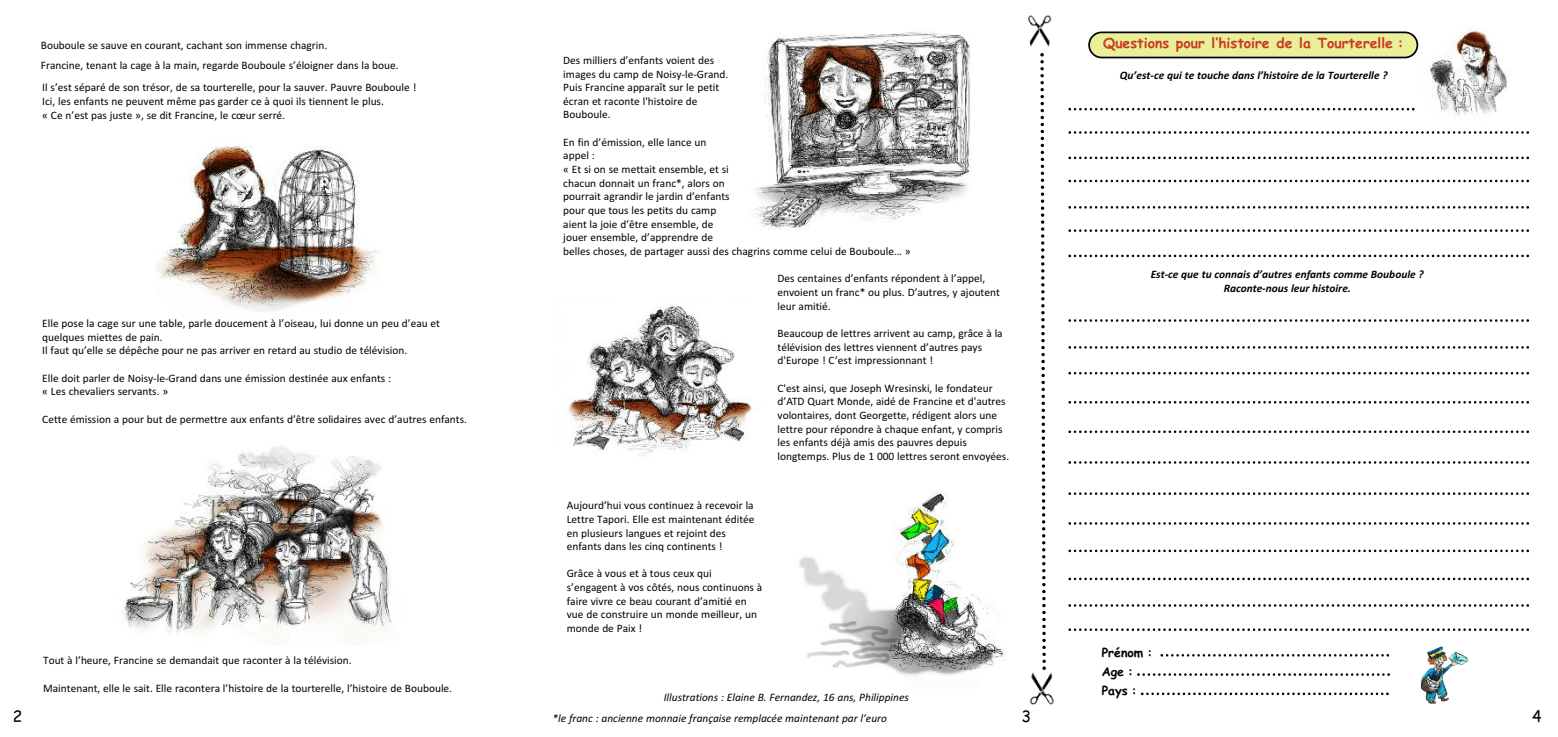
<style>
.page{position:relative;width:1558px;height:737px;background:#fff}
.page>*{position:absolute;margin:0;border:0;box-sizing:border-box;transform-origin:0 0}
.t1{font:15.75px "Comic Sans MS";color:#000}
.t2{font:700 14px "Comic Sans MS";color:#c93b24}
.t3{font:700 12.25px/19.2px "Comic Sans MS";color:#000}
.t4{font:11.38px/13.7px "Calibri";color:#000}
.t5{font:italic 700 11.38px/13.7px "Calibri";color:#000;text-align:center}
.t6{font:italic 11.38px "Calibri";color:#000}
</style>
<div class="page">
<svg style="left:1088px;top:32px;width:330px;height:26px;background:#d1d68a"></svg>
<img style="left:1028px;top:15px;width:24px;height:32px">
<img style="left:1029px;top:672px;width:25px;height:33px">
<svg style="left:1068px;top:180px;width:461px;height:2px"></svg>
<svg style="left:1038px;top:15px;width:9px;height:690px"></svg>
<svg style="left:1068px;top:229px;width:461px;height:3px"></svg>
<svg style="left:1068px;top:254px;width:461px;height:3px"></svg>
<svg style="left:1068px;top:522px;width:461px;height:3px"></svg>
<svg style="left:1068px;top:319px;width:461px;height:3px"></svg>
<svg style="left:1068px;top:372px;width:461px;height:2px"></svg>
<svg style="left:1068px;top:401px;width:461px;height:2px"></svg>
<svg style="left:1068px;top:430px;width:461px;height:3px"></svg>
<svg style="left:1068px;top:492px;width:461px;height:3px"></svg>
<svg style="left:1068px;top:131px;width:461px;height:3px"></svg>
<img style="left:1421px;top:646px;width:47px;height:57px">
<svg style="left:1160px;top:654px;width:229px;height:2px"></svg>
<svg style="left:1137px;top:673px;width:253px;height:3px"></svg>
<svg style="left:1141px;top:692px;width:247px;height:3px"></svg>
<svg style="left:1068px;top:156px;width:461px;height:3px"></svg>
<img style="left:156px;top:146px;width:221px;height:165px">
<img style="left:123px;top:446px;width:269px;height:187px">
<img style="left:753px;top:32px;width:219px;height:198px">
<img style="left:568px;top:306px;width:185px;height:151px">
<img style="left:799px;top:492px;width:207px;height:184px">
<img style="left:1418px;top:23px;width:98px;height:102px;border-radius:50%">
<svg style="left:1068px;top:577px;width:461px;height:3px"></svg>
<svg style="left:1068px;top:549px;width:461px;height:3px"></svg>
<svg style="left:1068px;top:628px;width:461px;height:3px"></svg>
<svg style="left:1068px;top:604px;width:461px;height:3px"></svg>
<svg style="left:1068px;top:461px;width:461px;height:3px"></svg>
<svg style="left:1068px;top:346px;width:461px;height:3px"></svg>
<svg style="left:1068px;top:206px;width:461px;height:3px"></svg>
<svg style="left:1068px;top:108px;width:346px;height:2px"></svg>
<p class="t4" style="left:41px;top:35px;width:359px;line-height:20.3px">Bouboule se sauve en courant, cachant son immense chagrin.<br>Francine, tenant la cage à la main, regarde Bouboule s’éloigner dans la boue.</p>
<p class="t4" style="left:42px;top:81px;width:375px">Il s’est séparé de son trésor, de sa tourterelle, pour la sauver. Pauvre Bouboule !<br>Ici, les enfants ne peuvent même pas garder ce à quoi ils tiennent le plus.<br>« Ce n’est pas juste », se dit Francine, le cœur serré.</p>
<p class="t4" style="left:42px;top:316px;width:399px">Elle pose la cage sur une table, parle doucement à l’oiseau, lui donne un peu d’eau et quelques miettes de pain.<br>Il faut qu’elle se dépêche pour ne pas arriver en retard au studio de télévision.</p>
<p class="t4" style="left:42px;top:371px;width:350px">Elle doit parler de Noisy-le-Grand dans une émission destinée aux enfants : « Les chevaliers servants. »</p>
<p class="t4" style="left:42px;top:412px;width:426px">Cette émission a pour but de permettre aux enfants d’être solidaires avec d’autres enfants.</p>
<p class="t4" style="left:43px;top:653px;width:310px">Tout à l’heure, Francine se demandait que raconter à la télévision.</p>
<p class="t4" style="left:43px;top:680px;width:410px">Maintenant, elle le sait. Elle racontera l’histoire de la tourterelle, l’histoire de Bouboule.</p>
<p class="t4" style="left:563px;top:53px;width:167px">Des milliers d’enfants voient des images du camp de Noisy-le-Grand.<br>Puis Francine apparaît sur le petit écran et raconte l'histoire de<br>Bouboule.</p>
<p class="t4" style="left:563px;top:135px;width:349px">En fin d’émission, elle lance un<br>appel :<br>« Et si on se mettait ensemble, et si<br>chacun donnait un franc*, alors on<br>pourrait agrandir le jardin d’enfants<br>pour que tous les petits du camp<br>aient la joie d’être ensemble, de<br>jouer ensemble, d’apprendre de<br>belles choses, de partager aussi des chagrins comme celui de Bouboule… »</p>
<p class="t4" style="left:777px;top:272px;width:224px">Des centaines d’enfants répondent à l’appel, envoient un franc* ou plus. D’autres, y ajoutent leur amitié.</p>
<p class="t4" style="left:777px;top:326px;width:227px">Beaucoup de lettres arrivent au camp, grâce à la télévision des lettres viennent d’autres pays d'Europe ! C’est impressionnant !</p>
<p class="t4" style="left:777px;top:381px;width:233px">C'est ainsi, que Joseph Wresinski, le fondateur d’ATD Quart Monde, aidé de Francine et d'autres volontaires, dont Georgette, rédigent alors une lettre pour répondre à chaque enfant, y compris les enfants déjà amis des pauvres depuis longtemps. Plus de 1 000 lettres seront envoyées.</p>
<p class="t4" style="left:567px;top:498px;width:189px">Aujourd’hui vous continuez à recevoir la Lettre Tapori. Elle est maintenant éditée en plusieurs langues et rejoint des enfants dans les cinq continents !</p>
<p class="t4" style="left:567px;top:566px;width:197px">Grâce à vous et à tous ceux qui s’engagent à vos côtés, nous continuons à faire vivre ce beau courant d’amitié en vue de construire un monde meilleur, un monde de Paix !</p>
<p class="t6" style="left:664px;top:690px;width:247px">Illustrations : Elaine B. Fernandez, 16 ans, Philippines</p>
<p class="t2" style="left:1103px;top:35px;width:302px">Questions pour l’histoire de la Tourterelle :</p>
<p class="t5" style="left:1120px;top:68px;width:269px">Qu’est-ce qui te touche dans l’histoire de la Tourterelle ?</p>
<p class="t5" style="left:1150px;top:268px;width:275px">Est-ce que tu connais d’autres enfants comme Bouboule ?<br>Raconte-nous leur histoire.</p>
<p class="t3" style="left:1102px;top:642px;width:52px">Prénom :<br>Age :<br>Pays :</p>
<h1 class="t1" style="left:13px;top:707px;width:11px">2</h1>
<h1 class="t1" style="left:1021px;top:707px;width:11px">3</h1>
<h1 class="t1" style="left:1532px;top:707px;width:11px">4</h1>
<p class="t6" style="left:552px;top:711px;width:336px">*le franc : ancienne monnaie française remplacée maintenant par l’euro</p>
</div>
